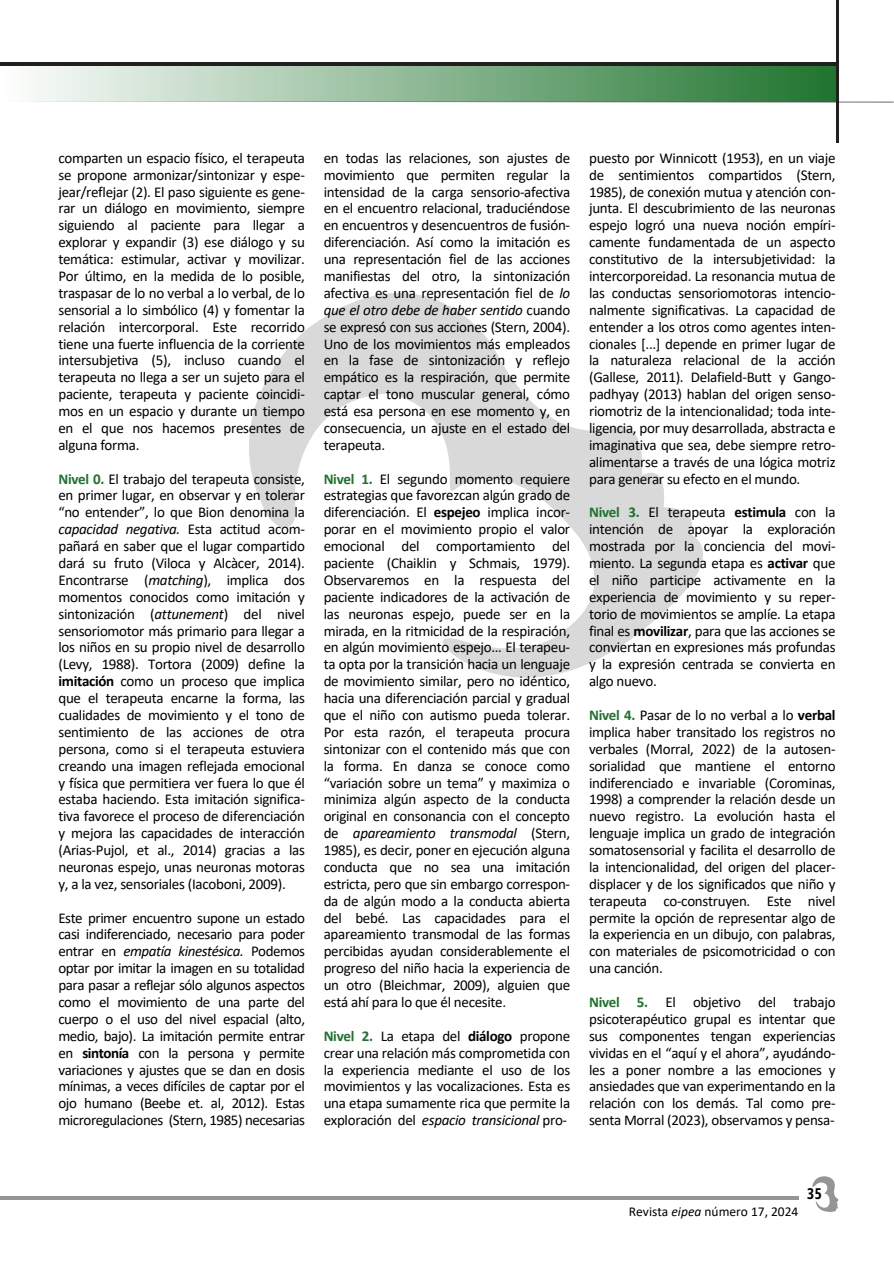
<style>
.page{position:relative;width:894px;height:1264px;background:#fff}
.page>*{position:absolute;margin:0;border:0;box-sizing:border-box;transform-origin:0 0}
.t1{font:15px/16.8px "Calibri";letter-spacing:-.02em;color:#000;text-align:justify}
.t2{font:700 15px "Open Sans Condensed";color:#000}
.t3{font:13.5px "Calibri";color:#000}
.s1{font-weight:700;color:#1e732d}
.s2{font-style:italic}
.s3{font-weight:700}
</style>
<div class="page">
<svg style="left:249px;top:293px;width:453px;height:384px"></svg>
<svg style="left:812px;top:1176px;width:26px;height:35px"></svg>
<hr style="left:0;top:1196px;width:798px;height:3px;background:#939598">
<hr style="left:0;top:62px;width:837px;height:4px;background:#231f20">
<svg style="left:25px;top:101px;width:868px;height:2px"></svg>
<hr style="left:836px;top:0;width:2px;height:142px;background:#231f20">
<img style="left:34px;top:66px;width:801px;height:35px">
<h1 class="t1" style="left:58px;top:151px;width:248px">comparten un espacio físico, el terapeuta se propone armonizar/sintonizar y espe&shy;jear/reflejar (2). El paso siguiente es gene&shy;rar un diálogo en movimiento, siempre siguiendo al paciente para llegar a explorar y expandir (3) ese diálogo y su temática: estimular, activar y movilizar.<br>Por último, en la medida de lo posible, traspasar de lo no verbal a lo verbal, de lo sensorial a lo simbólico (4) y fomentar la relación intercorporal. Este recorrido tiene una fuerte influencia de la corriente intersubjetiva (5), incluso cuando el terapeuta no llega a ser un sujeto para el paciente, terapeuta y paciente coincidi&shy;mos en un espacio y durante un tiempo en el que nos hacemos presentes de alguna forma.</h1>
<h1 class="t1" style="left:58px;top:471px;width:248px"><span class="s1">Nivel 0.</span> El trabajo del terapeuta consiste, en primer lugar, en observar y en tolerar “no entender”, lo que Bion denomina la <span class="s2">capacidad negativa.</span> Esta actitud acom&shy;pañará en saber que el lugar compartido dará su fruto (Viloca y Alcàcer, 2014).<br>Encontrarse (<span class="s2">matching</span>), implica dos momentos conocidos como imitación y sintonización (<span class="s2">attunement</span>) del nivel sensoriomotor más primario para llegar a los niños en su propio nivel de desarrollo (Levy, 1988). Tortora (2009) define la <span class="s3">imitación</span> como un proceso que implica que el terapeuta encarne la forma, las cualidades de movimiento y el tono de sentimiento de las acciones de otra persona, como si el terapeuta estuviera creando una imagen reflejada emocional y física que permitiera ver fuera lo que él estaba haciendo. Esta imitación significa&shy;tiva favorece el proceso de diferenciación y mejora las capacidades de interacción (Arias-Pujol, et al., 2014) gracias a las neuronas espejo, unas neuronas motoras y, a la vez, sensoriales (Iacoboni, 2009).</h1>
<h1 class="t1" style="left:58px;top:910px;width:248px">Este primer encuentro supone un estado casi indiferenciado, necesario para poder entrar en <span class="s2">empatía kinestésica.</span> Podemos optar por imitar la imagen en su totalidad para pasar a reflejar sólo algunos aspectos como el movimiento de una parte del cuerpo o el uso del nivel espacial (alto, medio, bajo). La imitación permite entrar en <span class="s3">sintonía</span> con la persona y permite variaciones y ajustes que se dan en dosis mínimas, a veces difíciles de captar por el ojo humano (Beebe et. al, 2012). Estas microregulaciones (Stern, 1985) necesarias</h1>
<p class="t1" style="left:323px;top:151px;width:248px">en todas las relaciones, son ajustes de movimiento que permiten regular la intensidad de la carga sensorio-afectiva en el encuentro relacional, traduciéndose en encuentros y desencuentros de fusión&shy;diferenciación. Así como la imitación es una representación fiel de las acciones manifiestas del otro, la sintonización afectiva es una representación fiel de <span class="s2">lo que el otro debe de haber sentido</span> cuando se expresó con sus acciones (Stern, 2004).<br>Uno de los movimientos más empleados en la fase de sintonización y reflejo empático es la respiración, que permite captar el tono muscular general, cómo está esa persona en ese momento y, en consecuencia, un ajuste en el estado del terapeuta.</p>
<h1 class="t1" style="left:323px;top:471px;width:248px"><span class="s1">Nivel 1.</span> El segundo momento requiere estrategias que favorezcan algún grado de diferenciación. El <span class="s3">espejeo</span> implica incor&shy;porar en el movimiento propio el valor emocional del comportamiento del paciente (Chaiklin y Schmais, 1979).<br>Observaremos en la respuesta del paciente indicadores de la activación de las neuronas espejo, puede ser en la mirada, en la ritmicidad de la respiración, en algún movimiento espejo… El terapeu&shy;ta opta por la transición hacia un lenguaje de movimiento similar, pero no idéntico, hacia una diferenciación parcial y gradual que el niño con autismo pueda tolerar.<br>Por esta razón, el terapeuta procura sintonizar con el contenido más que con la forma. En danza se conoce como “variación sobre un tema” y maximiza o minimiza algún aspecto de la conducta original en consonancia con el concepto de <span class="s2">apareamiento transmodal</span> (Stern, 1985), es decir, poner en ejecución alguna conducta que no sea una imitación estricta, pero que sin embargo correspon&shy;da de algún modo a la conducta abierta del bebé. Las capacidades para el apareamiento transmodal de las formas percibidas ayudan considerablemente el progreso del niño hacia la experiencia de un otro (Bleichmar, 2009), alguien que está ahí para lo que él necesite.</h1>
<h1 class="t1" style="left:323px;top:1028px;width:248px"><span class="s1">Nivel 2.</span> La etapa del <span class="s3">diálogo</span> propone crear una relación más comprometida con la experiencia mediante el uso de los movimientos y las vocalizaciones. Esta es una etapa sumamente rica que permite la exploración del <span class="s2">espacio transicional</span> pro-</h1>
<h1 class="t1" style="left:589px;top:151px;width:248px">puesto por Winnicott (1953), en un viaje de sentimientos compartidos (Stern, 1985), de conexión mutua y atención con&shy;junta. El descubrimiento de las neuronas espejo logró una nueva noción empíri&shy;camente fundamentada de un aspecto constitutivo de la intersubjetividad: la intercorporeidad. La resonancia mutua de las conductas sensoriomotoras intencio&shy;nalmente significativas. La capacidad de entender a los otros como agentes inten&shy;cionales [...] depende en primer lugar de la naturaleza relacional de la acción (Gallese, 2011). Delafield-Butt y Gango&shy;padhyay (2013) hablan del origen senso&shy;riomotriz de la intencionalidad; toda inte&shy;ligencia, por muy desarrollada, abstracta e imaginativa que sea, debe siempre retro&shy;alimentarse a través de una lógica motriz para generar su efecto en el mundo.</h1>
<h1 class="t1" style="left:589px;top:505px;width:248px"><span class="s1">Nivel 3.</span> El terapeuta <span class="s3">estimula</span> con la intención de apoyar la exploración mostrada por la conciencia del movi&shy;miento. La segunda etapa es <span class="s3">activar</span> que el niño participe activamente en la experiencia de movimiento y su reper&shy;torio de movimientos se amplíe. La etapa final es <span class="s3">movilizar</span>, para que las acciones se conviertan en expresiones más profundas y la expresión centrada se convierta en algo nuevo.</h1>
<p class="t1" style="left:589px;top:707px;width:248px"><span class="s1">Nivel 4.</span> Pasar de lo no verbal a lo <span class="s3">verbal </span>implica haber transitado los registros no verbales (Morral, 2022) de la autosen&shy;sorialidad que mantiene el entorno indiferenciado e invariable (Corominas, 1998) a comprender la relación desde un nuevo registro. La evolución hasta el lenguaje implica un grado de integración somatosensorial y facilita el desarrollo de la intencionalidad, del origen del placer&shy;displacer y de los significados que niño y terapeuta co-construyen. Este nivel permite la opción de representar algo de la experiencia en un dibujo, con palabras, con materiales de psicomotricidad o con una canción.</p>
<h1 class="t1" style="left:589px;top:994px;width:248px"><span class="s1">Nivel 5.</span> El objetivo del trabajo psicoterapéutico grupal es intentar que sus componentes tengan experiencias vividas en el “aquí y el ahora”, ayudándo&shy;les a poner nombre a las emociones y ansiedades que van experimentando en la relación con los demás. Tal como pre&shy;senta Morral (2023), observamos y pensa-</h1>
<h1 class="t3" style="left:628px;top:1205px;width:171px">Revista <span class="s2">eipea</span> número 17, 2024</h1>
<h1 class="t2" style="left:807px;top:1183px;width:16px">35</h1>
</div>
